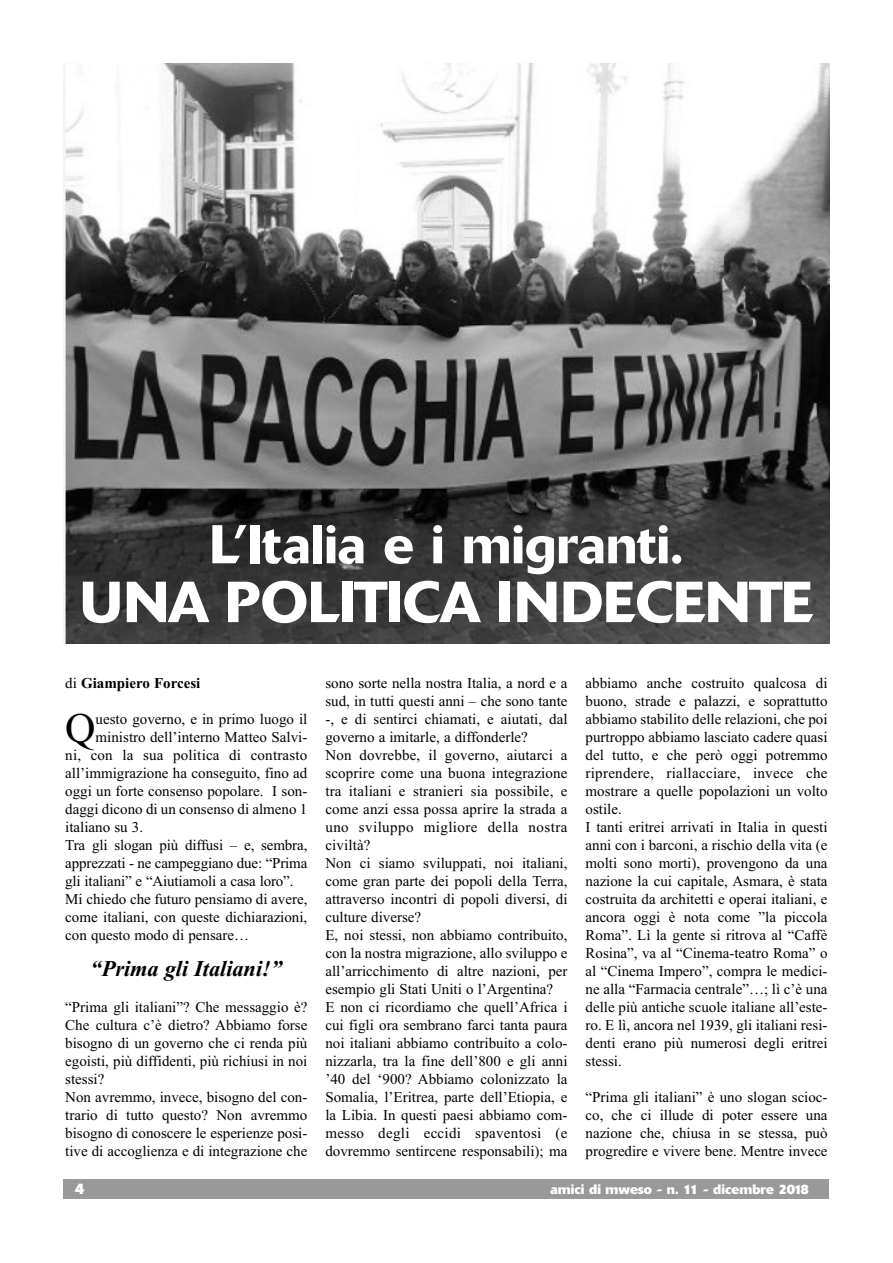
<style>
.page{position:relative;width:893px;height:1263px;background:#fff}
.page>*{position:absolute;margin:0;border:0;box-sizing:border-box;transform-origin:0 0}
.t1{font:500 57.3px "Delta";letter-spacing:-.005em;color:#fff}
.t2{font:500 54px "Delta";color:#fff}
.t3{font:42.15px "Times New Roman";color:#000}
.t4{font:italic 700 22.5px "Times New Roman";letter-spacing:-.005em;color:#000}
.t5{font:15px/18px "Times New Roman";color:#000}
.t6{font:700 15px "Times New Roman";color:#000}
.t7{font:700 15px "Delta";color:#fff}
.t8{font:700 13.5px "Delta";color:#fff}
.s1{font-weight:400}
</style>
<div class="page">
<img style="left:64px;top:64px;width:765px;height:580px">
<div style="left:64px;top:1180px;width:765px;height:19px;background:#999"></div>
<h2 class="t2" style="left:209px;top:525px;width:475px">L’Italia e i migranti.</h2>
<h1 class="t1" style="left:80px;top:582px;width:735px">UNA POLITICA INDECENTE</h1>
<p class="t6" style="left:65px;top:674px;width:137px"><span class="s1">di</span> Giampiero Forcesi</p>
<h3 class="t3" style="left:65px;top:702px;width:32px">Q</h3>
<p class="t5" style="left:96px;top:709px;width:213px">uesto governo, e in primo luogo il</p>
<p class="t5" style="left:96px;top:727px;width:213px">ministro dell’interno Matteo Salvi-</p>
<p class="t5" style="left:65px;top:745px;width:244px">ni, con la sua politica di contrasto</p>
<p class="t5" style="left:65px;top:763px;width:244px">all’immigrazione ha conseguito, fino ad</p>
<p class="t5" style="left:65px;top:781px;width:244px">oggi un forte consenso popolare. I son-</p>
<p class="t5" style="left:65px;top:799px;width:244px">daggi dicono di un consenso di almeno 1</p>
<p class="t5" style="left:65px;top:817px;width:79px">italiano su 3.</p>
<p class="t5" style="left:65px;top:835px;width:244px">Tra gli slogan più diffusi – e, sembra,</p>
<p class="t5" style="left:65px;top:853px;width:244px">apprezzati - ne campeggiano due: “Prima</p>
<p class="t5" style="left:65px;top:871px;width:230px">gli italiani” e “Aiutiamoli a casa loro”.</p>
<p class="t5" style="left:65px;top:889px;width:244px">Mi chiedo che futuro pensiamo di avere,</p>
<p class="t5" style="left:65px;top:907px;width:244px">come italiani, con queste dichiarazioni,</p>
<p class="t5" style="left:65px;top:925px;width:185px">con questo modo di pensare…</p>
<h3 class="t4" style="left:91px;top:955px;width:193px">“Prima gli Italiani!”</h3>
<p class="t5" style="left:65px;top:997px;width:244px">“Prima gli italiani”? Che messaggio è?<br>Che cultura c’è dietro? Abbiamo forse bisogno di un governo che ci renda più egoisti, più diffidenti, più richiusi in noi stessi?<br>Non avremmo, invece, bisogno del con&shy;trario di tutto questo? Non avremmo bisogno di conoscere le esperienze posi&shy;tive di accoglienza e di integrazione che</p>
<p class="t5" style="left:325px;top:673px;width:244px">sono sorte nella nostra Italia, a nord e a sud, in tutti questi anni – che sono tante -, e di sentirci chiamati, e aiutati, dal governo a imitarle, a diffonderle?<br>Non dovrebbe, il governo, aiutarci a scoprire come una buona integrazione tra italiani e stranieri sia possibile, e come anzi essa possa aprire la strada a uno sviluppo migliore della nostra civiltà?<br>Non ci siamo sviluppati, noi italiani, come gran parte dei popoli della Terra, attraverso incontri di popoli diversi, di culture diverse?<br>E, noi stessi, non abbiamo contribuito, con la nostra migrazione, allo sviluppo e all’arricchimento di altre nazioni, per esempio gli Stati Uniti o l’Argentina?<br>E non ci ricordiamo che quell’Africa i cui figli ora sembrano farci tanta paura noi italiani abbiamo contribuito a colo&shy;nizzarla, tra la fine dell’800 e gli anni ’40 del ‘900? Abbiamo colonizzato la Somalia, l’Eritrea, parte dell’Etiopia, e la Libia. In questi paesi abbiamo com&shy;messo degli eccidi spaventosi (e dovremmo sentircene responsabili); ma</p>
<p class="t5" style="left:585px;top:673px;width:244px">abbiamo anche costruito qualcosa di buono, strade e palazzi, e soprattutto abbiamo stabilito delle relazioni, che poi purtroppo abbiamo lasciato cadere quasi del tutto, e che però oggi potremmo riprendere, riallacciare, invece che mostrare a quelle popolazioni un volto ostile.<br>I tanti eritrei arrivati in Italia in questi anni con i barconi, a rischio della vita (e molti sono morti), provengono da una nazione la cui capitale, Asmara, è stata costruita da architetti e operai italiani, e ancora oggi è nota come ”la piccola Roma”. Lì la gente si ritrova al “Caffè Rosina”, va al “Cinema-teatro Roma” o al “Cinema Impero”, compra le medici&shy;ne alla “Farmacia centrale”…; lì c’è una delle più antiche scuole italiane all’este&shy;ro. E lì, ancora nel 1939, gli italiani resi&shy;denti erano più numerosi degli eritrei stessi.</p>
<p class="t5" style="left:585px;top:1087px;width:244px;text-align:justify">“Prima gli italiani” è uno slogan scioc&shy;co, che ci illude di poter essere una nazione che, chiusa in se stessa, può progredire e vivere bene. Mentre invece</p>
<p class="t7" style="left:75px;top:1184px;width:11px">4</p>
<p class="t8" style="left:550px;top:1185px;width:260px">amici di mweso - n. 11 - dicembre 2018</p>
</div>
